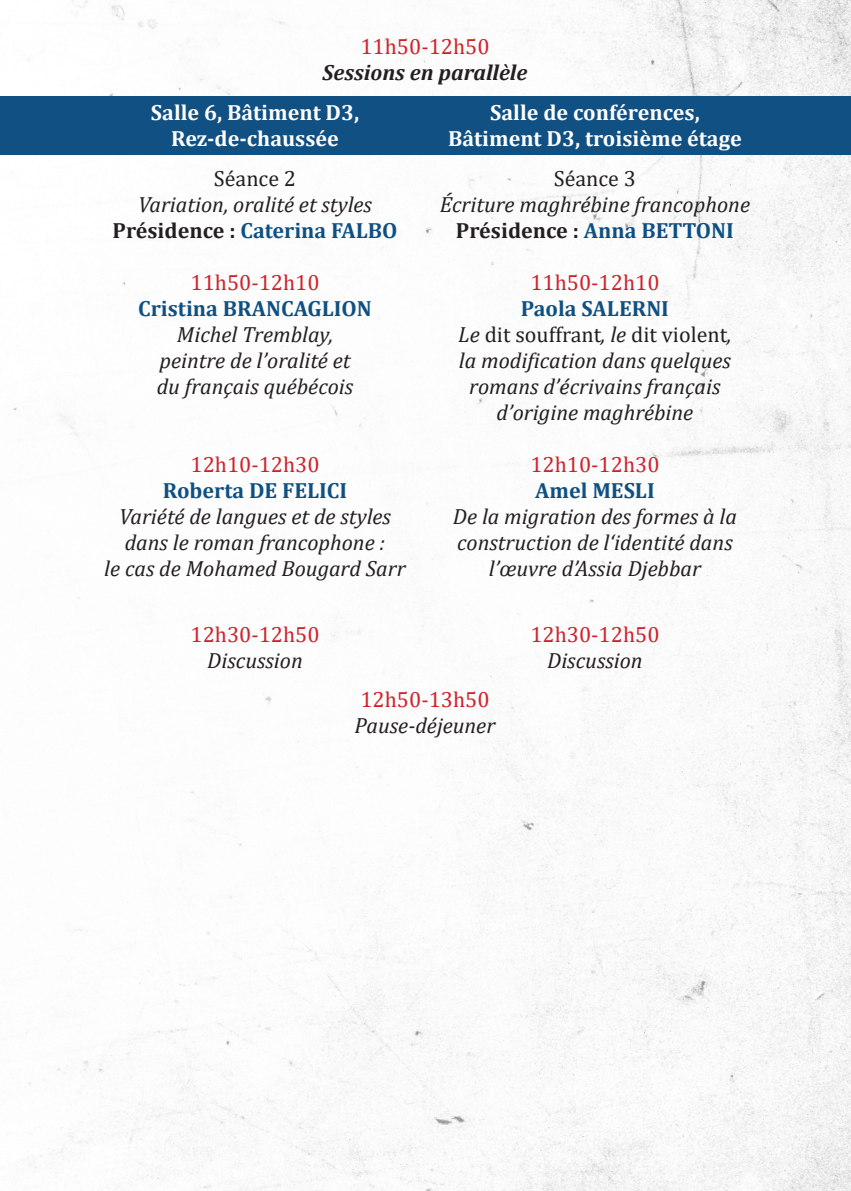
<style>
.page{position:relative;width:851px;height:1191px;background:#fff}
.page>*{position:absolute;margin:0;border:0;box-sizing:border-box;transform-origin:0 0}
.t1{font:italic 22px/26px "Cambria";color:#231f20}
.t2{font:22px "Cambria";color:#d0212a}
.t3{font:700 22px "Cambria";color:#0f5083}
.t4{font:700 22px "Cambria";color:#fff}
.t5{font:22px "Cambria";color:#231f20}
.t6{font:700 22px "Cambria";color:#231f20}
.t7{font:italic 700 22px "Cambria";color:#231f20}
.s1{color:#231f20}
.s2{color:#0f5083}
.s3{font-style:italic}
</style>
<div class="page">
<img style="left:0;top:0;width:850px;height:1191px">
<div style="left:0;top:96px;width:850px;height:58px;background:#115083"></div>
<p class="t2" style="left:360px;top:34px;width:131px">11h50-12h50</p>
<p class="t7" style="left:322px;top:57px;width:206px">Sessions en parallèle</p>
<p class="t4" style="left:151px;top:97px;width:210px">Salle 6, Bâtiment D3,</p>
<p class="t4" style="left:171px;top:123px;width:169px">Rez-de-chaussée</p>
<p class="t4" style="left:490px;top:97px;width:211px">Salle de conférences,</p>
<p class="t4" style="left:448px;top:123px;width:295px">Bâtiment D3, troisième étage</p>
<p class="t5" style="left:214px;top:165px;width:84px">Séance 2</p>
<p class="t1" style="left:138px;top:190px;width:235px">Variation, oralité et styles</p>
<p class="t3" style="left:112px;top:215px;width:286px"><span class="s1">Présidence :</span> Caterina FALBO</p>
<p class="t2" style="left:190px;top:269px;width:131px">11h50-12h10</p>
<p class="t3" style="left:138px;top:293px;width:235px">Cristina BRANCAGLION</p>
<p class="t1" style="left:177px;top:320px;width:158px">Michel Tremblay,</p>
<p class="t1" style="left:159px;top:346px;width:192px">peintre de l’oralité et</p>
<p class="t1" style="left:157px;top:372px;width:198px">du français québécois</p>
<p class="t2" style="left:190px;top:451px;width:131px">12h10-12h30</p>
<p class="t3" style="left:163px;top:475px;width:186px">Roberta DE FELICI</p>
<p class="t1" style="left:119px;top:502px;width:273px">Variété de langues et de styles dans le roman francophone :</p>
<p class="t1" style="left:104px;top:554px;width:303px">le cas de Mohamed Bougard Sarr</p>
<p class="t2" style="left:190px;top:621px;width:131px">12h30-12h50</p>
<p class="t1" style="left:207px;top:646px;width:97px">Discussion</p>
<p class="t5" style="left:553px;top:165px;width:84px">Séance 3</p>
<p class="t1" style="left:440px;top:190px;width:312px">Écriture maghrébine francophone</p>
<p class="t6" style="left:456px;top:215px;width:279px">Présidence : <span class="s2">Anna BETTONI</span></p>
<p class="t2" style="left:530px;top:269px;width:131px">11h50-12h10</p>
<p class="t3" style="left:521px;top:293px;width:150px">Paola SALERNI</p>
<p class="t5" style="left:458px;top:321px;width:275px"><span class="s3">Le</span> dit souffrant<span class="s3">, le</span> dit violent<span class="s3">,</span></p>
<p class="t1" style="left:459px;top:346px;width:273px">la modification dans quelques</p>
<p class="t1" style="left:469px;top:372px;width:253px">romans d’écrivains français</p>
<p class="t1" style="left:496px;top:398px;width:198px">d’origine maghrébine</p>
<p class="t2" style="left:530px;top:451px;width:131px">12h10-12h30</p>
<p class="t3" style="left:535px;top:475px;width:121px">Amel MESLI</p>
<p class="t1" style="left:453px;top:502px;width:285px;text-align:center">De la migration des formes à la construction de l‘identité dans l’œuvre d’Assia Djebbar</p>
<p class="t2" style="left:530px;top:621px;width:131px">12h30-12h50</p>
<p class="t1" style="left:547px;top:646px;width:97px">Discussion</p>
<p class="t2" style="left:360px;top:687px;width:131px">12h50-13h50</p>
<p class="t1" style="left:354px;top:712px;width:142px">Pause-déjeuner</p>
</div>
